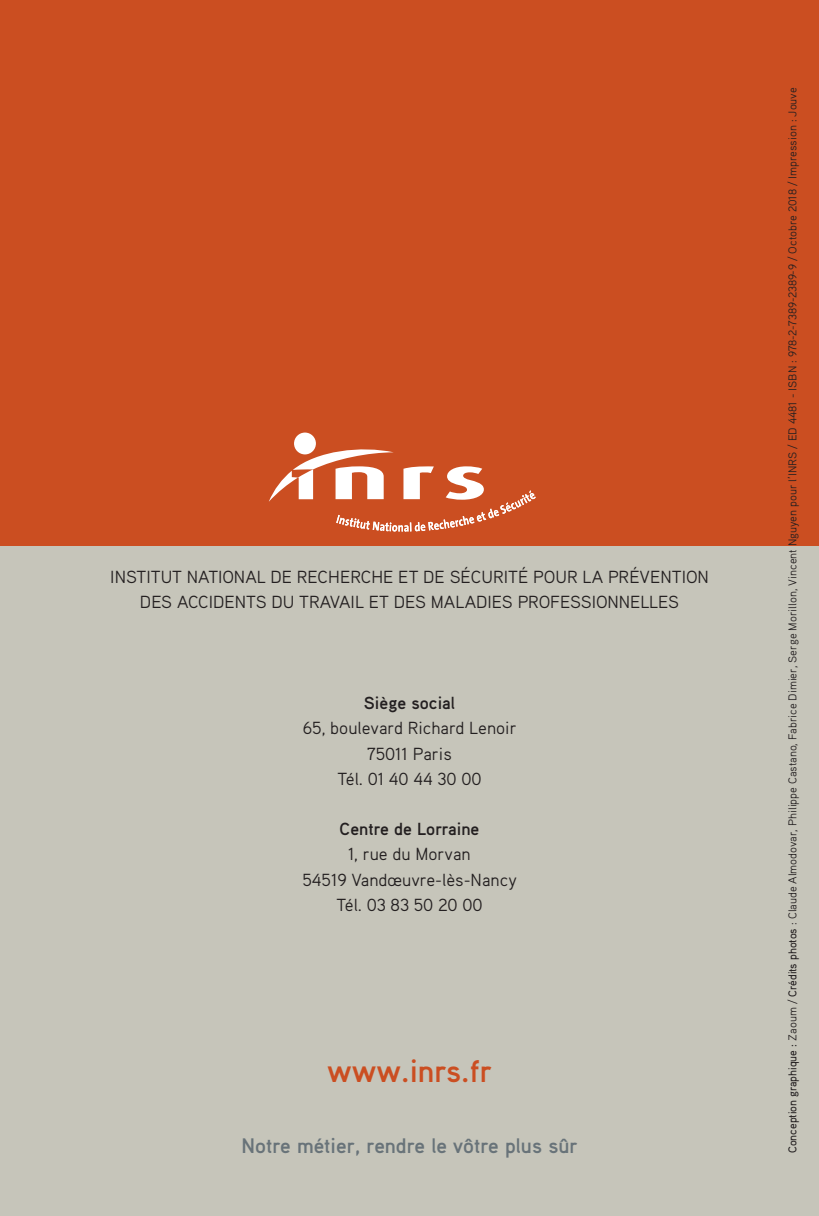
<style>
.page{position:relative;width:819px;height:1216px;background:#fff}
.page>*{position:absolute;margin:0;border:0;box-sizing:border-box;transform-origin:0 0}
.t1{font:700 31.5px "Aaux Pro OT";color:#cb4e21}
.t2{font:700 21px "Aaux Pro OT";color:#687379}
.t3{font:17.5px/25.2px "Aaux Pro OT";color:#231f20;text-align:center}
.t4{font:700 17.5px "Aaux Pro OT";color:#231f20}
.t5{font:11.38px "Aaux Pro OT";color:#231f20}
.s1{font-weight:500}
</style>
<div class="page">
<hr style="left:818px;top:0;width:1px;height:1215px;background:#c6c5ba">
<div style="left:0;top:546px;width:818px;height:669px;background:#c6c5ba"></div>
<div style="left:0;top:0;width:818px;height:546px;background:#cb4e21"></div>
<div style="left:294px;top:432px;width:22px;height:22px;background:#fff;border-radius:50%"></div>
<svg style="left:269px;top:445px;width:266px;height:86px"></svg>
<p class="t3" style="left:110px;top:564px;width:600px">INSTITUT NATIONAL DE RECHERCHE ET DE SÉCURITÉ POUR LA PRÉVENTION<br>DES ACCIDENTS DU TRAVAIL ET DES MALADIES PROFESSIONNELLES</p>
<p class="t4" style="left:364px;top:692px;width:93px">siège social</p>
<p class="t3" style="left:303px;top:715px;width:215px">65, boulevard Richard Lenoir<br>75011 Paris<br>Tél. 01 40 44 30 00</p>
<p class="t4" style="left:339px;top:818px;width:141px">centre de lorraine</p>
<p class="t3" style="left:302px;top:841px;width:216px">1, rue du Morvan<br>54519 Vandœuvre-lès-Nancy<br>Tél. 03 83 50 20 00</p>
<h1 class="t1" style="left:327px;top:1051px;width:167px">www.inrs.fr</h1>
<p class="t2" style="left:241px;top:1132px;width:338px">Notre métier, rendre le vôtre plus sûr</p>
<p class="t5" style="left:785px;top:1153px;width:1067px;rotate:-90deg"><span class="s1">Conception graphique :</span> Zaoum / <span class="s1">Crédits photos</span> : Claude Almodovar, Philippe Castano, Fabrice Dimier, Serge Morillon, Vincent Nguyen pour l’INRS / ED 4481 - ISBN : 978-2-7389-2389-9 / Octobre 2018 / Impression : Jouve</p>
</div>
